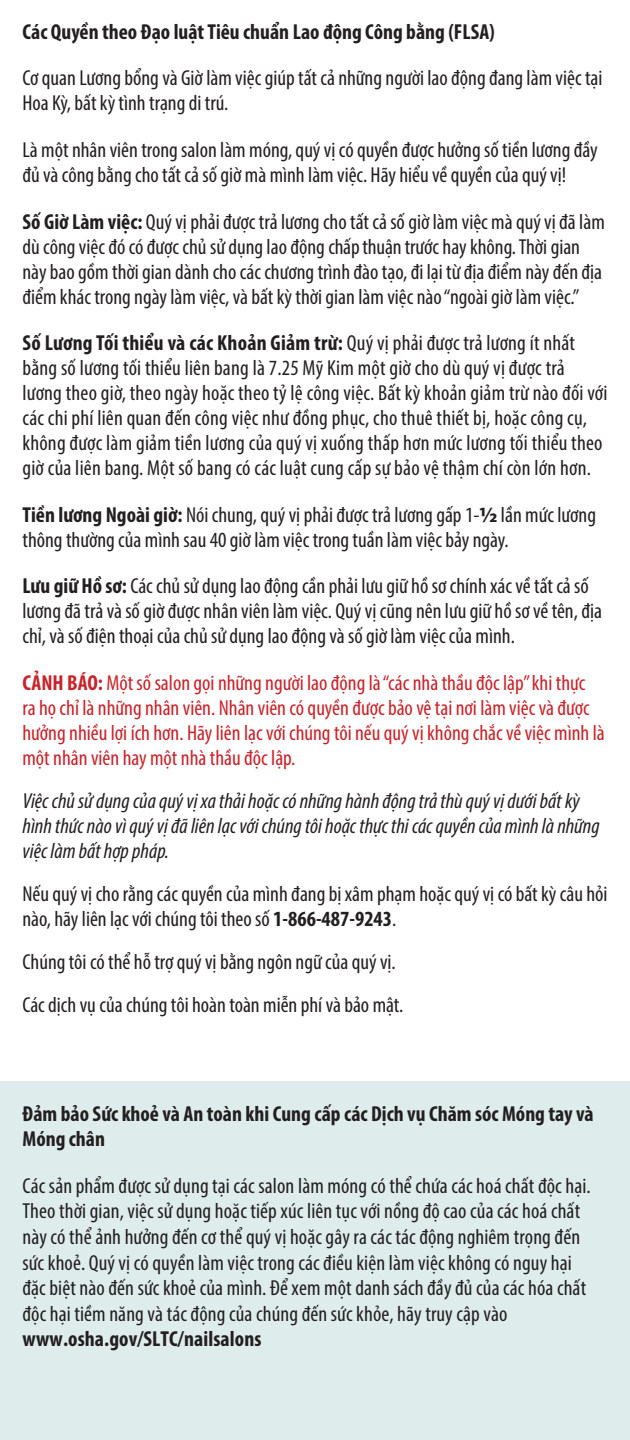
<style>
.page{position:relative;width:630px;height:1440px;background:#fff}
.page>*{position:absolute;margin:0;border:0;box-sizing:border-box;transform-origin:0 0}
.Paragraph_Style_1{font:condensed 21.75px/25px "Myriad Pro";color:#231f20}
.Paragraph_Style_1-2{font:condensed 21.75px/25px "Myriad Pro";color:#c8242b}
.Paragraph_Style_1-3{font:italic condensed 21.75px/25px "Myriad Pro";color:#231f20}
.Paragraph_Style_1-4{font:700 condensed 21.75px/25px "Myriad Pro";color:#231f20}
.s1{font-weight:700}
.s2{font-weight:700;font-stretch:normal}
</style>
<div class="page">
<div style="left:0;top:1082px;width:630px;height:358px;background:#deedec"></div>
<p class="Paragraph_Style_1-4" style="left:22px;top:19px;width:474px">Các Quyền theo Đạo luật Tiêu chuẩn Lao động Công bằng (FLSA)</p>
<p class="Paragraph_Style_1" style="left:22px;top:65px;width:582px">Cơ quan Lương bổng và Giờ làm việc giúp tất cả những người lao động đang làm việc tại<br>Hoa Kỳ, bất kỳ tình trạng di trú.</p>
<p class="Paragraph_Style_1" style="left:22px;top:137px;width:577px">Là một nhân viên trong salon làm móng, quý vị có quyền được hưởng số tiền lương đầy đủ và công bằng cho tất cả số giờ mà mình làm việc. Hãy hiểu về quyền của quý vị!</p>
<p class="Paragraph_Style_1" style="left:22px;top:209px;width:584px"><span class="s1">Số Giờ Làm việc:</span> Quý vị phải được trả lương cho tất cả số giờ làm việc mà quý vị đã làm dù công việc đó có được chủ sử dụng lao động chấp thuận trước hay không. Thời gian này bao gồm thời gian dành cho các chương trình đào tạo, đi lại từ địa điểm này đến địa điểm khác trong ngày làm việc, và bất kỳ thời gian làm việc nào “ngoài giờ làm việc.”</p>
<p class="Paragraph_Style_1" style="left:22px;top:330px;width:586px"><span class="s1">Số Lương Tối thiểu và các Khoản Giảm trừ:</span> Quý vị phải được trả lương ít nhất bằng số lương tối thiểu liên bang là 7.25 Mỹ Kim một giờ cho dù quý vị được trả lương theo giờ, theo ngày hoặc theo tỷ lệ công việc. Bất kỳ khoản giảm trừ nào đối với các chi phí liên quan đến công việc như đồng phục, cho thuê thiết bị, hoặc công cụ, không được làm giảm tiền lương của quý vị xuống thấp hơn mức lương tối thiểu theo giờ của liên bang. Một số bang có các luật cung cấp sự bảo vệ thậm chí còn lớn hơn.</p>
<p class="Paragraph_Style_1" style="left:22px;top:502px;width:575px"><span class="s1">Tiền lương Ngoài giờ:</span> Nói chung, quý vị phải được trả lương gấp 1-<span class="s2">½</span> lần mức lương thông thường của mình sau 40 giờ làm việc trong tuần làm việc bảy ngày.</p>
<p class="Paragraph_Style_1" style="left:22px;top:573px;width:581px"><span class="s1">Lưu giữ Hồ sơ:</span> Các chủ sử dụng lao động cần phải lưu giữ hồ sơ chính xác về tất cả số lương đã trả và số giờ được nhân viên làm việc. Quý vị cũng nên lưu giữ hồ sơ về tên, địa chỉ, và số điện thoại của chủ sử dụng lao động và số giờ làm việc của mình.</p>
<p class="Paragraph_Style_1-2" style="left:22px;top:670px;width:584px"><span class="s1">CẢNH BÁO:</span> Một số salon gọi những người lao động là “các nhà thầu độc lập” khi thực<br>ra họ chỉ là những nhân viên. Nhân viên có quyền được bảo vệ tại nơi làm việc và được hưởng nhiều lợi ích hơn. Hãy liên lạc với chúng tôi nếu quý vị không chắc về việc mình là một nhân viên hay một nhà thầu độc lập.</p>
<p class="Paragraph_Style_1-3" style="left:22px;top:788px;width:579px">Việc chủ sử dụng của quý vị xa thải hoặc có những hành động trả thù quý vị dưới bất kỳ hình thức nào vì quý vị đã liên lạc với chúng tôi hoặc thực thi các quyền của mình là những việc làm bất hợp pháp.</p>
<p class="Paragraph_Style_1" style="left:22px;top:881px;width:587px">Nếu quý vị cho rằng các quyền của mình đang bị xâm phạm hoặc quý vị có bất kỳ câu hỏi nào, hãy liên lạc với chúng tôi theo số <span class="s1">1-866-487-9243</span>.</p>
<p class="Paragraph_Style_1" style="left:22px;top:949px;width:375px">Chúng tôi có thể hỗ trợ quý vị bằng ngôn ngữ của quý vị.</p>
<p class="Paragraph_Style_1" style="left:22px;top:992px;width:382px">Các dịch vụ của chúng tôi hoàn toàn miễn phí và bảo mật.</p>
<p class="Paragraph_Style_1-4" style="left:22px;top:1100px;width:573px">Đảm bảo Sức khoẻ và An toàn khi Cung cấp các Dịch vụ Chăm sóc Móng tay và<br>Móng chân</p>
<p class="Paragraph_Style_1" style="left:22px;top:1173px;width:570px">Các sản phẩm được sử dụng tại các salon làm móng có thể chứa các hoá chất độc hại.<br>Theo thời gian, việc sử dụng hoặc tiếp xúc liên tục với nồng độ cao của các hoá chất này có thể ảnh hưởng đến cơ thể quý vị hoặc gây ra các tác động nghiêm trọng đến sức khoẻ. Quý vị có quyền làm việc trong các điều kiện làm việc không có nguy hại đặc biệt nào đến sức khoẻ của mình. Để xem một danh sách đầy đủ của các hóa chất độc hại tiềm năng và tác động của chúng đến sức khỏe, hãy truy cập vào <span class="s1">www.osha.gov/SLTC/nailsalons</span></p>
</div>
